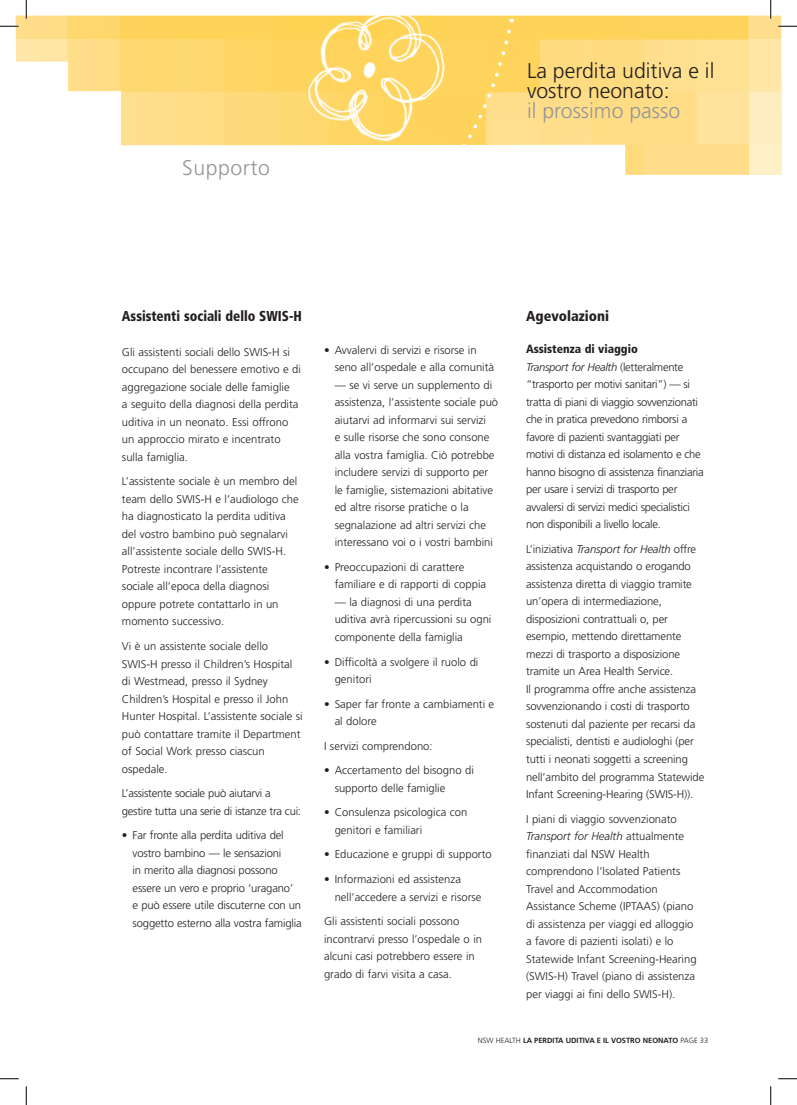
<style>
.page{position:relative;width:797px;height:1105px;background:#fff}
.page>*{position:absolute;margin:0;border:0;box-sizing:border-box;transform-origin:0 0}
.t1{font:300 21.25px/20px "Frutiger";color:#231f20}
.t2{font:300 21.25px "Frutiger";color:#939598}
.t3{font:300 21.25px "Frutiger";letter-spacing:.025em;color:#939598}
.t4{font:900 condensed 14.38px "Frutiger";color:#231f20;scale:.93 1}
.t5{font:900 condensed 14.38px "Frutiger";color:#231f20}
.t6{font:900 condensed 11.88px "Frutiger";color:#231f20}
.t7{font:300 11.25px/17.5px "Frutiger";color:#231f20}
.t8{font:300 11.25px/17.5px "Frutiger";letter-spacing:-.025em;color:#231f20}
.t9{font:700 7.5px "Frutiger";color:#231f20}
.s1{font-style:italic}
.s2{font-weight:300}
</style>
<div class="page">
<img style="left:16px;top:16px;width:766px;height:159px">
<svg style="left:399px;top:19px;width:114px;height:156px"></svg>
<img style="left:292px;top:15px;width:170px;height:138px">
<svg style="left:0;top:25px;width:19px;height:2px"></svg>
<svg style="left:778px;top:25px;width:19px;height:2px"></svg>
<svg style="left:0;top:1078px;width:19px;height:1px"></svg>
<svg style="left:778px;top:1078px;width:19px;height:1px"></svg>
<svg style="left:25px;top:0;width:2px;height:19px"></svg>
<svg style="left:25px;top:1086px;width:2px;height:19px"></svg>
<svg style="left:770px;top:0;width:1px;height:19px"></svg>
<svg style="left:770px;top:1086px;width:1px;height:19px"></svg>
<h1 class="t3" style="left:182px;top:156px;width:89px">Supporto</h1>
<h1 class="t1" style="left:527px;top:61px;width:189px">La perdita uditiva e il vostro neonato:</h1>
<h1 class="t2" style="left:527px;top:98px;width:155px">il prossimo passo</h1>
<p class="t4" style="left:122px;top:307px;width:195px">Assistenti sociali dello SWIS-H</p>
<p class="t7" style="left:122px;top:343px;width:180px">Gli assistenti sociali dello SWIS-H si occupano del benessere emotivo e di aggregazione sociale delle famiglie<br>a seguito della diagnosi della perdita uditiva in un neonato. Essi offrono un approccio mirato e incentrato sulla famiglia.</p>
<p class="t7" style="left:122px;top:473px;width:178px">L’assistente sociale è un membro del team dello SWIS-H e l’audiologo che ha diagnosticato la perdita uditiva del vostro bambino può segnalarvi all’assistente sociale dello SWIS-H.<br>Potreste incontrare l’assistente sociale all’epoca della diagnosi oppure potrete contattarlo in un momento successivo.</p>
<p class="t7" style="left:122px;top:637px;width:182px">Vi è un assistente sociale dello<br>SWIS-H presso il Children’s Hospital di Westmead, presso il Sydney<br>Children’s Hospital e presso il John<br>Hunter Hospital. L’assistente sociale si può contattare tramite il Department of Social Work presso ciascun ospedale.</p>
<p class="t8" style="left:122px;top:785px;width:180px">L’assistente sociale può aiutarvi a gestire tutta una serie di istanze tra cui:</p>
<p class="t7" style="left:133px;top:827px;width:171px;text-indent:-11px">• Far fronte alla perdita uditiva del vostro bambino — le sensazioni<br>in merito alla diagnosi possono essere un vero e proprio ‘uragano’<br>e può essere utile discuterne con un soggetto esterno alla vostra famiglia</p>
<p class="t7" style="left:335px;top:341px;width:161px;text-indent:-11px">• Avvalervi di servizi e risorse in seno all’ospedale e alla comunità</p>
<p class="t7" style="left:335px;top:376px;width:165px">— se vi serve un supplemento di assistenza, l’assistente sociale può aiutarvi ad informarvi sui servizi<br>e sulle risorse che sono consone alla vostra famiglia. Ciò potrebbe includere servizi di supporto per le famiglie, sistemazioni abitative ed altre risorse pratiche o la segnalazione ad altri servizi che interessano voi o i vostri bambini</p>
<p class="t7" style="left:335px;top:558px;width:153px;text-indent:-11px">• Preoccupazioni di carattere familiare e di rapporti di coppia</p>
<p class="t7" style="left:335px;top:593px;width:158px">— la diagnosi di una perdita uditiva avrà ripercussioni su ogni componente della famiglia</p>
<p class="t7" style="left:335px;top:653px;width:145px;text-indent:-11px">• Difficoltà a svolgere il ruolo di genitori</p>
<p class="t7" style="left:335px;top:695px;width:161px;text-indent:-11px">• Saper far fronte a cambiamenti e al dolore</p>
<p class="t7" style="left:324px;top:737px;width:110px">I servizi comprendono:</p>
<p class="t7" style="left:335px;top:762px;width:141px;text-indent:-11px">• Accertamento del bisogno di supporto delle famiglie</p>
<p class="t7" style="left:335px;top:804px;width:134px;text-indent:-11px">• Consulenza psicologica con genitori e familiari</p>
<p class="t7" style="left:324px;top:846px;width:169px">• Educazione e gruppi di supporto</p>
<p class="t7" style="left:335px;top:870px;width:148px;text-indent:-11px">• Informazioni ed assistenza nell’accedere a servizi e risorse</p>
<p class="t7" style="left:324px;top:913px;width:159px">Gli assistenti sociali possono incontrarvi presso l’ospedale o in alcuni casi potrebbero essere in grado di farvi visita a casa.</p>
<p class="t5" style="left:526px;top:307px;width:85px">Agevolazioni</p>
<p class="t6" style="left:526px;top:342px;width:113px">Assistenza di viaggio</p>
<p class="t8" style="left:526px;top:358px;width:179px"><span class="s1">Transport for Health</span> (letteralmente “trasporto per motivi sanitari”) — si tratta di piani di viaggio sovvenzionati che in pratica prevedono rimborsi a favore di pazienti svantaggiati per motivi di distanza ed isolamento e che hanno bisogno di assistenza finanziaria per usare i servizi di trasporto per avvalersi di servizi medici specialistici non disponibili a livello locale.</p>
<p class="t7" style="left:526px;top:540px;width:180px">L’iniziativa <span class="s1">Transport for Health</span> offre assistenza acquistando o erogando assistenza diretta di viaggio tramite un’opera di intermediazione, disposizioni contrattuali o, per esempio, mettendo direttamente mezzi di trasporto a disposizione tramite un Area Health Service.<br>Il programma offre anche assistenza sovvenzionando i costi di trasporto sostenuti dal paziente per recarsi da specialisti, dentisti e audiologhi (per tutti i neonati soggetti a screening nell’ambito del programma Statewide Infant Screening-Hearing (SWIS-H)).</p>
<p class="t7" style="left:526px;top:810px;width:172px">I piani di viaggio sovvenzionato <span class="s1">Transport for Health</span> attualmente finanziati dal NSW Health comprendono l’Isolated Patients Travel and Accommodation Assistance Scheme (IPTAAS) (piano di assistenza per viaggi ed alloggio a favore di pazienti isolati) e lo Statewide Infant Screening-Hearing (SWIS-H) Travel (piano di assistenza per viaggi ai fini dello SWIS-H).</p>
<p class="t9" style="left:478px;top:1036px;width:232px"><span class="s2">NSW HEALTH</span> LA PERDITA UDITIVA E IL VOSTRO NEONATO <span class="s2">PAGE 33</span></p>
</div>
